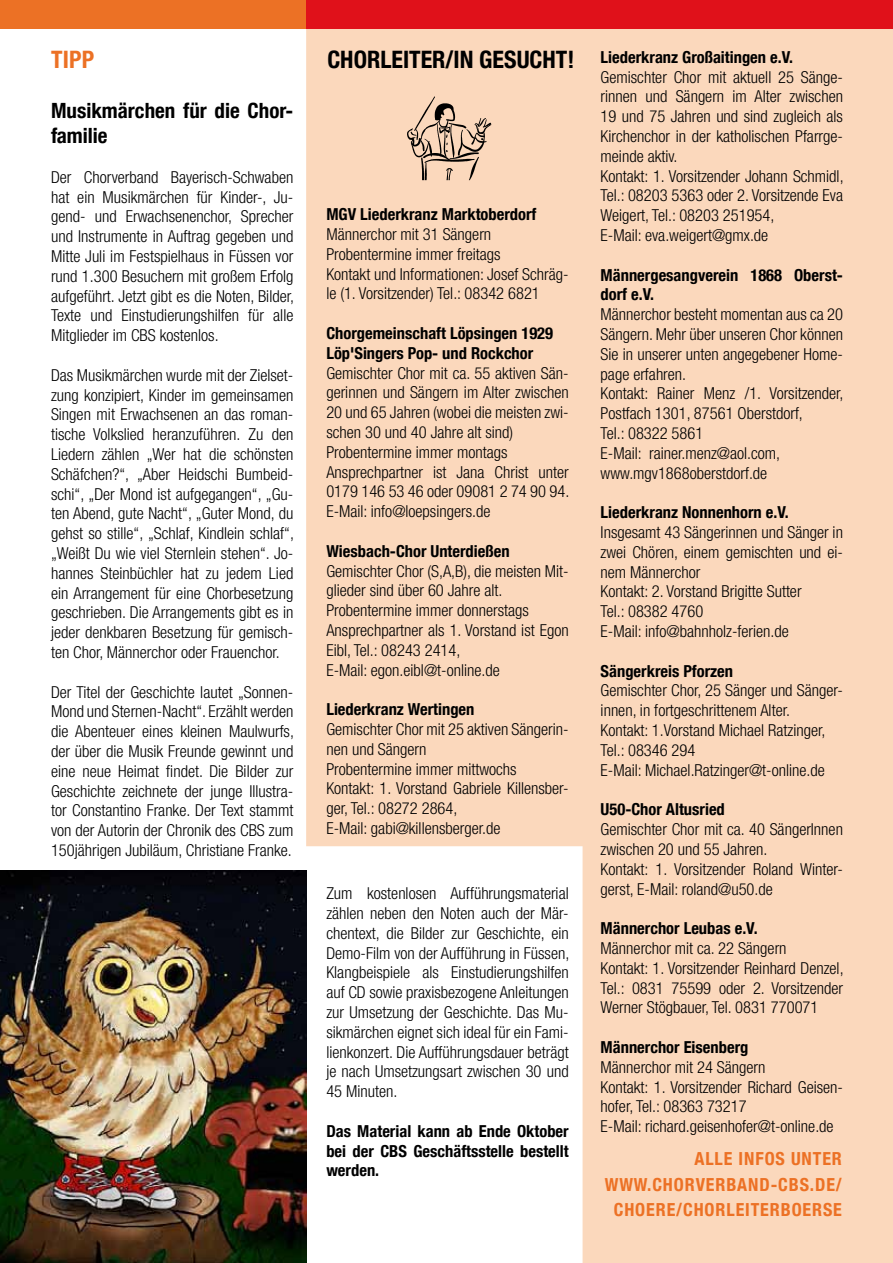
<style>
.page{position:relative;width:893px;height:1263px;background:#fff}
.page>*{position:absolute;margin:0;border:0;box-sizing:border-box;transform-origin:0 0}
.t1{font:700 condensed 24px "Helvetica Neue LT Com";color:#000}
.t2{font:700 condensed 24px "Helvetica Neue LT Com";color:#ec7125}
.t3{font:700 condensed 21px/25.2px "Helvetica Neue LT Com";color:#000}
.t4{font:700 condensed 18px/25.5px "Helvetica Neue LT Com";letter-spacing:.05em;color:#ec7125}
.t5{font:300 condensed 16.5px/19.8px "Helvetica Neue LT Com";color:#000}
.t6{font:700 condensed 16.5px/19.8px "Helvetica Neue LT Com";color:#000}
</style>
<div class="page">
<div style="left:583px;top:29px;width:310px;height:1234px;background:#fbd8bc"></div>
<div style="left:306px;top:29px;width:291px;height:817px;background:#fbd8bc"></div>
<div style="left:0;top:0;width:315px;height:29px;background:#ec7125"></div>
<div style="left:306px;top:0;width:587px;height:29px;background:#e0111a"></div>
<svg style="left:407px;top:97px;width:84px;height:83px;background:#cfb29b"></svg>
<img style="left:0;top:870px;width:306px;height:393px">
<h1 class="t2" style="left:51px;top:45px;width:23px">Tipp</h1>
<p class="t3" style="left:51px;top:98px;width:244px">Musikmärchen für die Chor&shy;familie</p>
<p class="t5" style="left:51px;top:167px;width:245px;text-align:justify">Der Chorverband Bayerisch-Schwaben hat ein Musikmärchen für Kinder-, Ju&shy;gend- und Erwachsenenchor, Sprecher und Instrumente in Auftrag gegeben und Mitte Juli im Festspielhaus in Füssen vor rund 1.300 Besuchern mit großem Erfolg aufgeführt. Jetzt gibt es die Noten, Bilder, Texte und Einstudierungshilfen für alle Mitglieder im CBS kostenlos.</p>
<p class="t5" style="left:51px;top:365px;width:244px;text-align:justify">Das Musikmärchen wurde mit der Zielset&shy;zung konzipiert, Kinder im gemeinsamen Singen mit Erwachsenen an das roman&shy;tische Volkslied heranzuführen. Zu den Liedern zählen „Wer hat die schönsten Schäfchen?“, „Aber Heidschi Bumbeid&shy;schi“, „Der Mond ist aufgegangen“, „Gu&shy;ten Abend, gute Nacht“, „Guter Mond, du gehst so stille“, „Schlaf, Kindlein schlaf“, „Weißt Du wie viel Sternlein stehen“. Jo&shy;hannes Steinbüchler hat zu jedem Lied ein Arrangement für eine Chorbesetzung geschrieben. Die Arrangements gibt es in jeder denkbaren Besetzung für gemisch&shy;ten Chor, Männerchor oder Frauenchor.</p>
<p class="t5" style="left:51px;top:682px;width:244px;text-align:justify">Der Titel der Geschichte lautet „Sonnen-Mond und Sternen-Nacht“. Erzählt werden die Abenteuer eines kleinen Maulwurfs, der über die Musik Freunde gewinnt und eine neue Heimat findet. Die Bilder zur Geschichte zeichnete der junge Illustra&shy;tor Constantino Franke. Der Text stammt von der Autorin der Chronik des CBS zum 150jährigen Jubiläum, Christiane Franke.</p>
<h1 class="t1" style="left:327px;top:45px;width:248px">CHORLEITER/IN GESUCHT!</h1>
<p class="t6" style="left:326px;top:204px;width:212px">MGV Liederkranz Marktoberdorf</p>
<p class="t5" style="left:326px;top:224px;width:244px">Männerchor mit 31 Sängern Probentermine immer freitags<br>Kontakt und Informationen: Josef Schräg&shy;le (1. Vorsitzender) Tel.: 08342 6821</p>
<p class="t6" style="left:326px;top:323px;width:228px">Chorgemeinschaft Löpsingen 1929<br>Löp'Singers Pop- und Rockchor</p>
<p class="t5" style="left:326px;top:363px;width:244px">Gemischter Chor mit ca. 55 aktiven Sän&shy;gerinnen und Sängern im Alter zwischen 20 und 65 Jahren (wobei die meisten zwi&shy;schen 30 und 40 Jahre alt sind)<br>Probentermine immer montags Ansprechpartner ist Jana Christ unter 0179 146 53 46 oder 09081 2 74 90 94.<br>E-Mail: info@loepsingers.de</p>
<p class="t6" style="left:326px;top:541px;width:185px">Wiesbach-Chor Unterdießen</p>
<p class="t5" style="left:326px;top:561px;width:244px">Gemischter Chor (S,A,B), die meisten Mit&shy;glieder sind über 60 Jahre alt.<br>Probentermine immer donnerstags Ansprechpartner als 1. Vorstand ist Egon Eibl, Tel.: 08243 2414,<br>E-Mail: egon.eibl@t-online.de</p>
<p class="t6" style="left:326px;top:699px;width:150px">Liederkranz Wertingen</p>
<p class="t5" style="left:326px;top:719px;width:244px">Gemischter Chor mit 25 aktiven Sängerin&shy;nen und Sängern<br>Probentermine immer mittwochs<br>Kontakt: 1. Vorstand Gabriele Killensber&shy;ger, Tel.: 08272 2864,<br>E-Mail: gabi@killensberger.de</p>
<p class="t5" style="left:326px;top:883px;width:244px;text-align:justify">Zum kostenlosen Aufführungsmaterial zählen neben den Noten auch der Mär&shy;chentext, die Bilder zur Geschichte, ein Demo-Film von der Aufführung in Füssen, Klangbeispiele als Einstudierungshilfen auf CD sowie praxisbezogene Anleitungen zur Umsetzung der Geschichte. Das Mu&shy;sikmärchen eignet sich ideal für ein Fami&shy;lienkonzert. Die Aufführungsdauer beträgt je nach Umsetzungsart zwischen 30 und 45 Minuten.</p>
<p class="t6" style="left:326px;top:1121px;width:244px;text-align:justify">Das Material kann ab Ende Oktober bei der CBS Geschäftsstelle bestellt werden.</p>
<p class="t6" style="left:601px;top:47px;width:194px">Liederkranz Großaitingen e.V.</p>
<p class="t5" style="left:601px;top:67px;width:244px">Gemischter Chor mit aktuell 25 Sänge&shy;rinnen und Sängern im Alter zwischen 19 und 75 Jahren und sind zugleich als Kirchenchor in der katholischen Pfarrge&shy;meinde aktiv.<br>Kontakt: 1. Vorsitzender Johann Schmidl, Tel.: 08203 5363 oder 2. Vorsitzende Eva Weigert, Tel.: 08203 251954,<br>E-Mail: eva.weigert@gmx.de</p>
<p class="t6" style="left:601px;top:265px;width:244px">Männergesangverein 1868 Oberst&shy;dorf e.V.</p>
<p class="t5" style="left:601px;top:304px;width:244px">Männerchor besteht momentan aus ca 20<br>Sängern. Mehr über unseren Chor können<br>Sie in unserer unten angegebener Home&shy;page erfahren.<br>Kontakt: Rainer Menz /1. Vorsitzender,<br>Postfach 1301, 87561 Oberstdorf,<br>Tel.: 08322 5861<br>E-Mail: rainer.menz@aol.com, www.mgv1868oberstdorf.de</p>
<p class="t6" style="left:601px;top:503px;width:190px">Liederkranz Nonnenhorn e.V.</p>
<p class="t5" style="left:601px;top:522px;width:244px">Insgesamt 43 Sängerinnen und Sänger in zwei Chören, einem gemischten und ei&shy;nem Männerchor<br>Kontakt: 2. Vorstand Brigitte Sutter<br>Tel.: 08382 4760<br>E-Mail: info@bahnholz-ferien.de</p>
<p class="t6" style="left:601px;top:661px;width:134px">Sängerkreis Pforzen</p>
<p class="t5" style="left:601px;top:681px;width:244px">Gemischter Chor, 25 Sänger und Sänger&shy;innen, in fortgeschrittenem Alter.<br>Kontakt: 1.Vorstand Michael Ratzinger, Tel.: 08346 294<br>E-Mail: Michael.Ratzinger@t-online.de</p>
<p class="t6" style="left:601px;top:800px;width:126px">U50-Chor Altusried</p>
<p class="t5" style="left:601px;top:819px;width:244px">Gemischter Chor mit ca. 40 SängerInnen zwischen 20 und 55 Jahren.<br>Kontakt: 1. Vorsitzender Roland Winter&shy;gerst, E-Mail: roland@u50.de</p>
<p class="t6" style="left:601px;top:918px;width:158px">Männerchor Leubas e.V.</p>
<p class="t5" style="left:601px;top:938px;width:244px">Männerchor mit ca. 22 Sängern<br>Kontakt: 1. Vorsitzender Reinhard Denzel, Tel.: 0831 75599 oder 2. Vorsitzender Werner Stögbauer, Tel. 0831 770071</p>
<p class="t6" style="left:601px;top:1037px;width:149px">Männerchor Eisenberg</p>
<p class="t5" style="left:601px;top:1057px;width:244px">Männerchor mit 24 Sängern<br>Kontakt: 1. Vorsitzender Richard Geisen&shy;hofer, Tel.: 08363 73217<br>E-Mail: richard.geisenhofer@t-online.de</p>
<p class="t4" style="left:605px;top:1146px;width:198px;text-indent:90px">Alle infos unter www.ch orverband</p>
<p class="t4" style="left:771px;top:1171px;width:73px">-cbs.de/</p>
<p class="t4" style="left:614px;top:1197px;width:132px">choere/chorleiterb</p>
<p class="t4" style="left:792px;top:1197px;width:22px">oerse</p>
</div>
